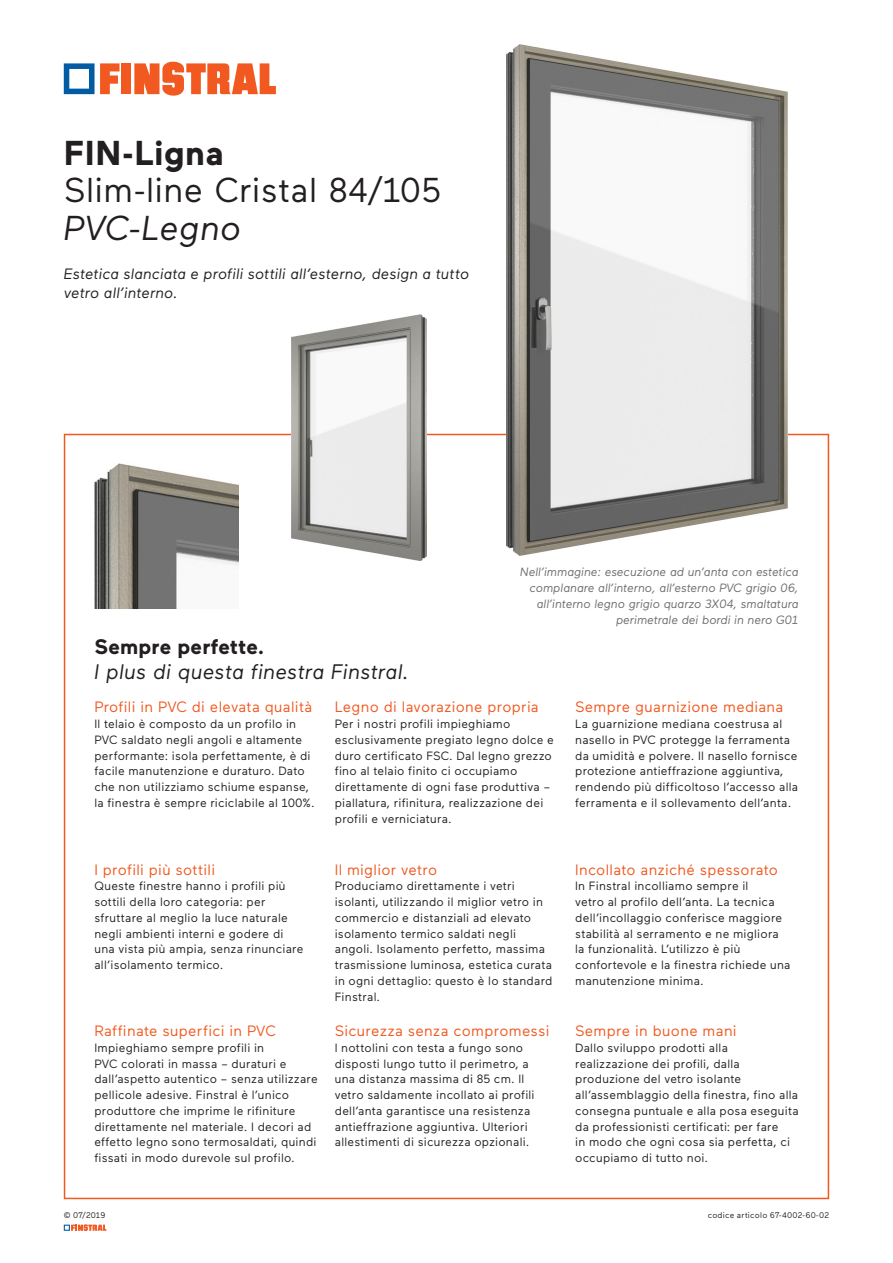
<style>
.page{position:relative;width:893px;height:1263px;background:#fff}
.page>*{position:absolute;margin:0;border:0;box-sizing:border-box;transform-origin:0 0}
.Rahmen_Fluegel{font:34.5px "Maax Finstral";letter-spacing:.01em;color:#231f20}
.System{font:700 34.5px "Maax Finstral";letter-spacing:.01em;color:#231f20}
.Material{font:italic 34.5px "Maax Finstral";letter-spacing:.005em;color:#231f20}
.Headline_Argumente{font:italic 21px "Maax Finstral";letter-spacing:.01em;color:#231f20}
.Headline_Argumente-2{font:700 21px "Maax Finstral";letter-spacing:.01em;color:#231f20}
.Headline_Vorteil{font:15px "Maax Finstral";letter-spacing:.02em;color:#f15921}
.Rahmenform{font:italic 15px/19.5px "Maax Finstral";letter-spacing:.01em;color:#231f20}
.Textblock_Vorteil{font:12px/15.8px "Maax Finstral";letter-spacing:.02em;color:#231f20}
.Legende_Hauptbild{font:italic 12px/15.8px "Maax Finstral";color:#6c6d70;text-align:right}
.Artikelnummer{font:8.25px "Maax Finstral";letter-spacing:.02em;color:#231f20}
</style>
<div class="page">
<svg style="left:134px;top:61px;width:142px;height:35px"></svg>
<div style="left:122px;top:63px;width:9px;height:31px;background:#f15921"></div>
<svg style="left:64px;top:63px;width:56px;height:31px"></svg>
<svg style="left:64px;top:1224px;width:42px;height:7px"></svg>
<img style="left:94px;top:464px;width:145px;height:144px">
<img style="left:506px;top:44px;width:281px;height:512px">
<img style="left:292px;top:315px;width:135px;height:246px">
<p class="System" style="left:64px;top:130px;width:162px">FIN-Ligna</p>
<p class="Rahmen_Fluegel" style="left:64px;top:168px;width:378px">Slim-line Cristal 84/105</p>
<p class="Material" style="left:64px;top:206px;width:179px">PVC-Legno</p>
<p class="Rahmenform" style="left:64px;top:263px;width:407px">Estetica slanciata e profili sottili all’esterno, design a tutto vetro all’interno.</p>
<p class="Headline_Argumente-2" style="left:94px;top:633px;width:171px">Sempre perfette.</p>
<p class="Headline_Argumente" style="left:94px;top:658px;width:316px">I plus di questa finestra Finstral.</p>
<p class="Legende_Hauptbild" style="left:520px;top:564px;width:280px">Nell’immagine: esecuzione ad un’anta con estetica complanare all’interno, all’esterno PVC grigio 06, all’interno legno grigio quarzo 3X04, smaltatura perimetrale dei bordi in nero G01</p>
<p class="Headline_Vorteil" style="left:94px;top:697px;width:219px">Profili in PVC di elevata qualità</p>
<p class="Textblock_Vorteil" style="left:94px;top:716px;width:222px">Il telaio è composto da un profilo in PVC saldato negli angoli e altamente performante: isola perfettamente, è di facile manutenzione e duraturo. Dato che non utilizziamo schiume espanse, la finestra è sempre riciclabile al 100%.</p>
<p class="Headline_Vorteil" style="left:94px;top:859px;width:122px">I profili più sottili</p>
<p class="Textblock_Vorteil" style="left:94px;top:878px;width:210px">Queste finestre hanno i profili più sottili della loro categoria: per sfruttare al meglio la luce naturale negli ambienti interni e godere di una vista più ampia, senza rinunciare all’isolamento termico.</p>
<p class="Headline_Vorteil" style="left:94px;top:1021px;width:183px">Raffinate superfici in PVC</p>
<p class="Textblock_Vorteil" style="left:94px;top:1039px;width:225px">Impieghiamo sempre profili in<br>PVC colorati in massa – duraturi e dall’aspetto autentico – senza utilizzare pellicole adesive. Finstral è l’unico produttore che imprime le rifiniture direttamente nel materiale. I decori ad effetto legno sono termosaldati, quindi fissati in modo durevole sul profilo.</p>
<p class="Headline_Vorteil" style="left:335px;top:697px;width:205px">Legno di lavorazione propria</p>
<p class="Textblock_Vorteil" style="left:335px;top:716px;width:221px">Per i nostri profili impieghiamo esclusivamente pregiato legno dolce e duro certificato FSC. Dal legno grezzo fino al telaio finito ci occupiamo direttamente di ogni fase produttiva – piallatura, rifinitura, realizzazione dei profili e verniciatura.</p>
<p class="Headline_Vorteil" style="left:335px;top:859px;width:104px">Il miglior vetro</p>
<p class="Textblock_Vorteil" style="left:335px;top:878px;width:219px">Produciamo direttamente i vetri isolanti, utilizzando il miglior vetro in commercio e distanziali ad elevato isolamento termico saldati negli angoli. Isolamento perfetto, massima trasmissione luminosa, estetica curata in ogni dettaglio: questo è lo standard Finstral.</p>
<p class="Headline_Vorteil" style="left:335px;top:1021px;width:216px">Sicurezza senza compromessi</p>
<p class="Textblock_Vorteil" style="left:335px;top:1039px;width:201px">I nottolini con testa a fungo sono disposti lungo tutto il perimetro, a una distanza massima di 85 cm. Il vetro saldamente incollato ai profili dell’anta garantisce una resistenza antieffrazione aggiuntiva. Ulteriori allestimenti di sicurezza opzionali.</p>
<p class="Artikelnummer" style="left:64px;top:1209px;width:43px">© 07/2019</p>
<p class="Headline_Vorteil" style="left:575px;top:697px;width:210px">Sempre guarnizione mediana</p>
<p class="Textblock_Vorteil" style="left:575px;top:716px;width:224px">La guarnizione mediana coestrusa al nasello in PVC protegge la ferramenta da umidità e polvere. Il nasello fornisce protezione antieffrazione aggiuntiva, rendendo più difficoltoso l’accesso alla ferramenta e il sollevamento dell’anta.</p>
<p class="Headline_Vorteil" style="left:575px;top:859px;width:204px">Incollato anziché spessorato</p>
<p class="Textblock_Vorteil" style="left:575px;top:878px;width:217px">In Finstral incolliamo sempre il<br>vetro al profilo dell’anta. La tecnica dell’incollaggio conferisce maggiore stabilità al serramento e ne migliora la funzionalità. L’utilizzo è più confortevole e la finestra richiede una manutenzione minima.</p>
<p class="Headline_Vorteil" style="left:575px;top:1021px;width:163px">Sempre in buone mani</p>
<p class="Textblock_Vorteil" style="left:575px;top:1039px;width:225px">Dallo sviluppo prodotti alla realizzazione dei profili, dalla produzione del vetro isolante all’assemblaggio della finestra, fino alla consegna puntuale e alla posa eseguita da professionisti certificati: per fare<br>in modo che ogni cosa sia perfetta, ci occupiamo di tutto noi.</p>
<p class="Artikelnummer" style="left:708px;top:1209px;width:123px">codice articolo 67-4002-60-02</p>
</div>
